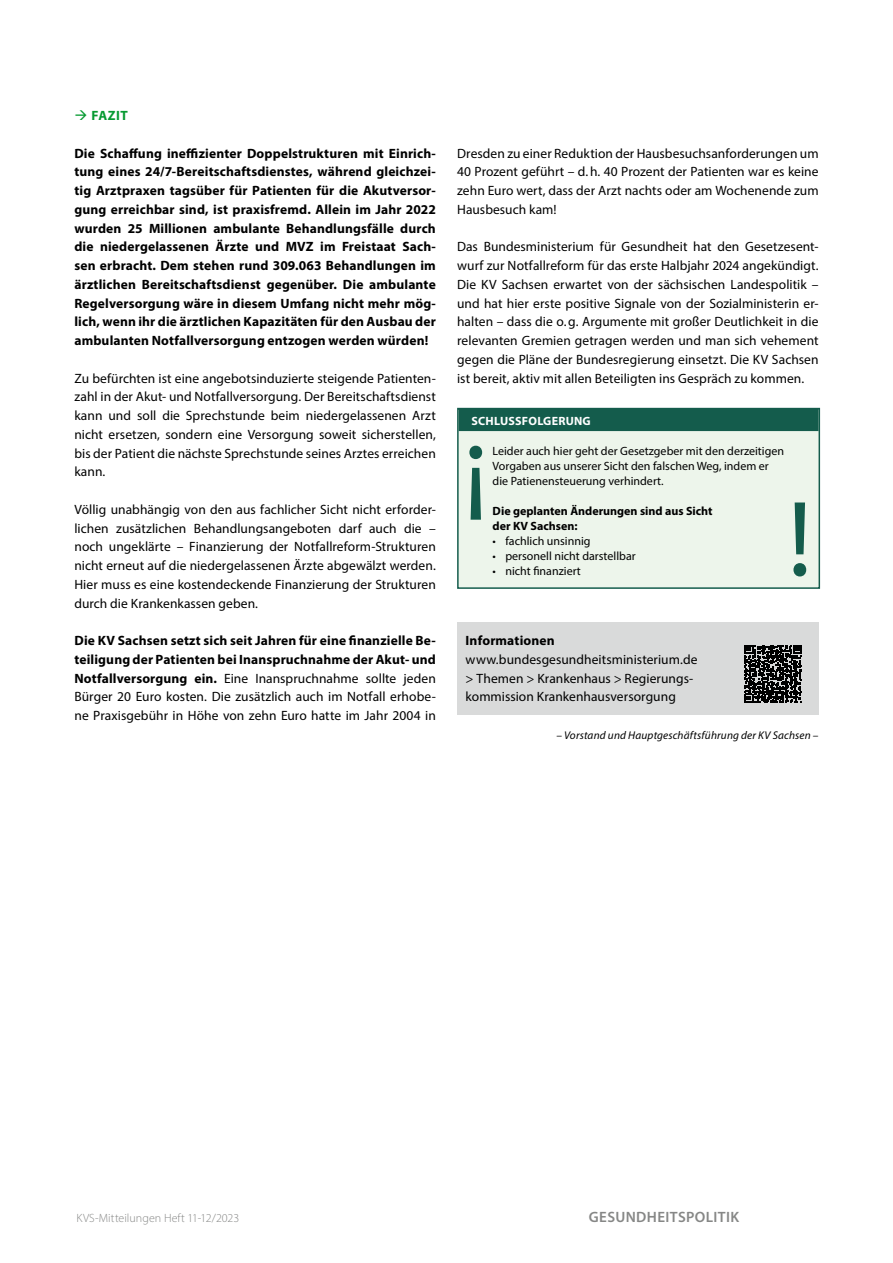
<style>
.page{position:relative;width:893px;height:1263px;background:#fff}
.page>*{position:absolute;margin:0;border:0;box-sizing:border-box;transform-origin:0 0}
.t1{font:600 15px "Myriad Pro";letter-spacing:.025em;color:#868786}
.t2{font:13.5px/18.8px "Myriad Pro";letter-spacing:.005em;color:#000;text-align:justify}
.t3{font:700 13.5px/18.8px "Myriad Pro";letter-spacing:.01em;color:#000;text-align:justify}
.t4{font:700 13.5px "Myriad Pro";letter-spacing:.03em;color:#069a31}
.t5{font:12px/15px "Myriad Pro";color:#000}
.t6{font:700 12px/15px "Myriad Pro";color:#000}
.t7{font:300 12px "Myriad Pro";letter-spacing:.005em;color:#868786}
.t8{font:700 12px "Myriad Pro";letter-spacing:.02em;color:#fff}
.t9{font:italic 11.25px "Myriad Pro";letter-spacing:.015em;color:#000}
.s1{font-weight:700}
</style>
<div class="page">
<div style="left:458px;top:409px;width:361px;height:179px;background:#edf5eb"></div>
<div style="left:459px;top:409px;width:360px;height:22px;background:#145c4c"></div>
<div style="left:457px;top:408px;width:363px;height:181px;border:2px solid #145c4c"></div>
<svg style="left:469px;top:446px;width:13px;height:74px"></svg>
<svg style="left:793px;top:502px;width:13px;height:74px"></svg>
<div style="left:457px;top:622px;width:362px;height:92px;background:#d9dada"></div>
<svg style="left:744px;top:645px;width:58px;height:58px"></svg>
<p class="t4" style="left:92px;top:107px;width:38px">FAZIT</p>
<p class="t3" style="left:74px;top:143px;width:363px">Die Schaffung ineffizienter Doppelstrukturen mit Einrich&shy;tung eines 24/7-Bereitschaftsdienstes, während gleichzei&shy;tig Arztpraxen tagsüber für Patienten für die Akutversor&shy;gung erreichbar sind, ist praxisfremd. Allein im Jahr 2022 wurden 25 Millionen ambulante Behandlungsfälle durch die niedergelassenen Ärzte und MVZ im Freistaat Sach&shy;sen erbracht. Dem stehen rund 309.063 Behandlungen im ärztlichen Bereitschaftsdienst gegenüber. Die ambulante Regelversorgung wäre in diesem Umfang nicht mehr mög&shy;lich, wenn ihr die ärztlichen Kapazitäten für den Ausbau der ambulanten Notfallversorgung entzogen werden würden!</p>
<p class="t2" style="left:74px;top:368px;width:363px">Zu befürchten ist eine angebotsinduzierte steigende Patienten&shy;zahl in der Akut- und Notfallversorgung. Der Bereitschaftsdienst kann und soll die Sprechstunde beim niedergelassenen Arzt nicht ersetzen, sondern eine Versorgung soweit sicherstellen, bis der Patient die nächste Sprechstunde seines Arztes erreichen kann.</p>
<p class="t2" style="left:74px;top:500px;width:363px">Völlig unabhängig von den aus fachlicher Sicht nicht erforder&shy;lichen zusätzlichen Behandlungsangeboten darf auch die – noch ungeklärte – Finanzierung der Notfallreform-Strukturen nicht erneut auf die niedergelassenen Ärzte abgewälzt werden.<br>Hier muss es eine kostendeckende Finanzierung der Strukturen durch die Krankenkassen geben.</p>
<p class="t2" style="left:74px;top:631px;width:363px"><span class="s1">Die KV Sachsen setzt sich seit Jahren für eine finanzielle Be&shy;teiligung der Patienten bei Inanspruchnahme der Akut- und Notfallversorgung ein.</span> Eine Inanspruchnahme sollte jeden Bürger 20 Euro kosten. Die zusätzlich auch im Notfall erhobe&shy;ne Praxisgebühr in Höhe von zehn Euro hatte im Jahr 2004 in</p>
<p class="t2" style="left:457px;top:143px;width:363px">Dresden zu einer Reduktion der Hausbesuchsanforderungen um 40 Prozent geführt – d.h. 40 Prozent der Patienten war es keine zehn Euro wert, dass der Arzt nachts oder am Wochenende zum Hausbesuch kam!</p>
<p class="t2" style="left:457px;top:237px;width:363px">Das Bundesministerium für Gesundheit hat den Gesetzesent&shy;wurf zur Notfallreform für das erste Halbjahr 2024 angekündigt.<br>Die KV Sachsen erwartet von der sächsischen Landespolitik – und hat hier erste positive Signale von der Sozialministerin er&shy;halten – dass die o.g. Argumente mit großer Deutlichkeit in die relevanten Gremien getragen werden und man sich vehement gegen die Pläne der Bundesregierung einsetzt. Die KV Sachsen ist bereit, aktiv mit allen Beteiligten ins Gespräch zu kommen.</p>
<p class="t8" style="left:471px;top:413px;width:121px">SCHLUSSFOLGERUNG</p>
<p class="t5" style="left:493px;top:443px;width:293px">Leider auch hier geht der Gesetzgeber mit den derzeitigen<br>Vorgaben aus unserer Sicht den falschen Weg, indem er die Patienensteuerung verhindert.</p>
<p class="t6" style="left:493px;top:503px;width:222px">Die geplanten Änderungen sind aus Sicht der KV Sachsen:</p>
<p class="t5" style="left:493px;top:533px;width:99px">• fachlich unsinnig</p>
<p class="t5" style="left:493px;top:548px;width:145px">• personell nicht darstellbar</p>
<p class="t5" style="left:493px;top:563px;width:90px">• nicht finanziert</p>
<p class="t3" style="left:466px;top:631px;width:91px">Informationen</p>
<p class="t2" style="left:466px;top:650px;width:233px;text-align:left">www.bundesgesundheitsministerium.de &gt; Themen &gt; Krankenhaus &gt; Regierungs&shy;kommission Krankenhausversorgung</p>
<p class="t9" style="left:556px;top:728px;width:264px">– Vorstand und Hauptgeschäftsführung der KV Sachsen –</p>
<p class="t7" style="left:77px;top:1211px;width:164px">KVS-Mitteilungen Heft 11-12/2023</p>
<p class="t1" style="left:589px;top:1208px;width:152px">GESUNDHEITSPOLITIK</p>
</div>
